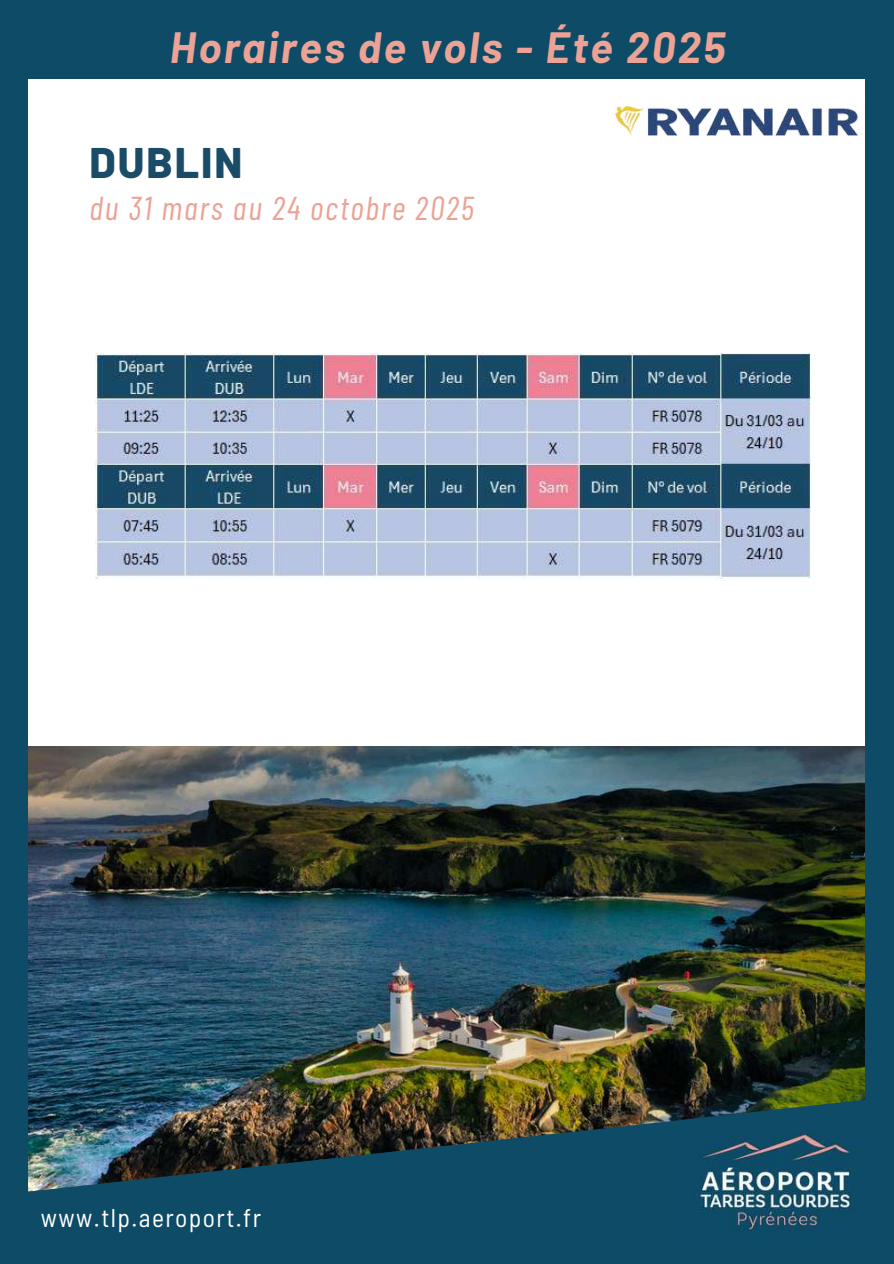
<style>
.page{position:relative;width:894px;height:1264px;background:#fff}
.page>*{position:absolute;margin:0;border:0;box-sizing:border-box;transform-origin:0 0}
.t1{font:italic 700 42.75px "Barlow";letter-spacing:.055em;color:#eca294}
.t2{font:800 42.75px "Barlow";letter-spacing:.045em;color:#1a4c68}
.t3{font:italic 33px "Barlow Condensed";letter-spacing:.055em;color:#eca294}
.t4{font:semi-condensed 25.5px "Barlow";letter-spacing:.055em;color:#fff}
</style>
<div class="page">
<img style="left:28px;top:746px;width:837px;height:349px">
<img style="left:28px;top:1095px;width:865px;height:168px">
<div style="left:0;top:0;width:893px;height:78px;background:#0e4b67"></div>
<div style="left:0;top:0;width:28px;height:1263px;background:#0e4b67"></div>
<div style="left:865px;top:0;width:28px;height:1239px;background:#0e4b67"></div>
<img style="left:672px;top:1132px;width:208px;height:110px">
<img style="left:615px;top:107px;width:243px;height:29px">
<img style="left:96px;top:354px;width:714px;height:225px">
<p class="t1" style="left:170px;top:20px;width:557px">Horaires de vols - Été 2025</p>
<p class="t2" style="left:89px;top:135px;width:154px">DUBLIN</p>
<p class="t3" style="left:89px;top:187px;width:386px">du 31 mars au 24 octobre 2025</p>
<p class="t4" style="left:41px;top:1201px;width:222px">www.tlp.aeroport.fr</p>
</div>
